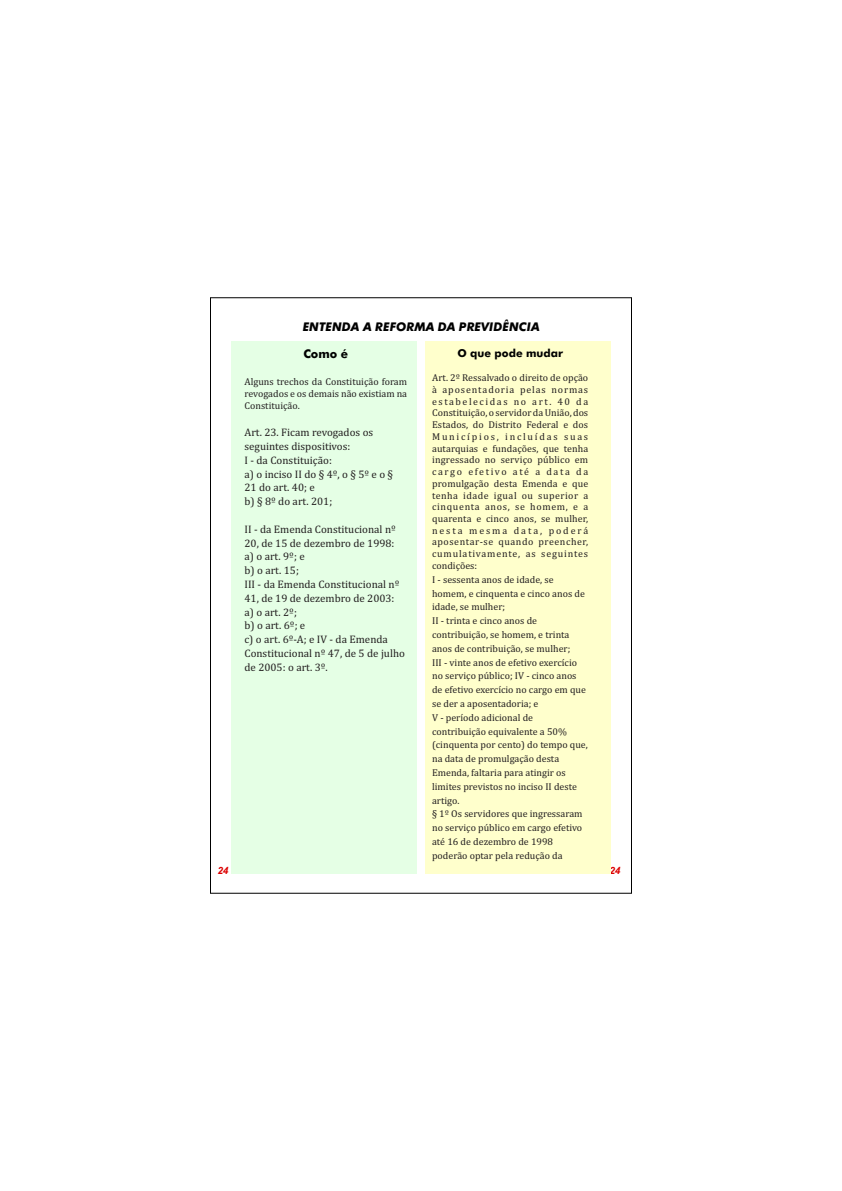
<style>
.page{position:relative;width:842px;height:1191px;background:#fff}
.page>*{position:absolute;margin:0;border:0;box-sizing:border-box;transform-origin:0 0}
.t1{font:italic 700 12px "Futura BT";color:#000}
.t2{font:700 12px "Futura BT";color:#000}
.t3{font:11px/13.8px "Cambria";color:#231f20}
.t4{font:700 11px "Futura BT";color:#000}
.t5{font:10px/13.8px "Cambria";color:#231f20;text-align:justify}
.t6{font:italic 700 10px "Arial";color:#dc0000}
</style>
<div class="page">
<div style="left:231px;top:341px;width:186px;height:532px;background:#e5ffe5"></div>
<div style="left:425px;top:341px;width:186px;height:532px;background:#ffc"></div>
<p class="t1" style="left:303px;top:322px;width:238px">ENTENDA A REFORMA DA PREVIDÊNCIA</p>
<p class="t4" style="left:457px;top:349px;width:107px">O que pode mudar</p>
<p class="t5" style="left:432px;top:373px;width:159px;line-height:11.7px">Art. 2º Ressalvado o direito de opção à aposentadoria pelas normas estabelecidas no art. 40 da Constituição, o servidor da União, dos Estados, do Distrito Federal e dos Municı́pios, incluı́das suas autarquias e fundações, que tenha ingressado no serviço público em cargo efetivo até a data da promulgação desta Emenda e que tenha idade igual ou superior a cinquenta anos, se homem, e a quarenta e cinco anos, se mulher, nesta mesma data, poderá aposentar-se quando preencher, cumulativamente, as seguintes condições:</p>
<p class="t5" style="left:432px;top:573px;width:157px;text-align:left">I - sessenta anos de idade, se homem, e cinquenta e cinco anos de idade, se mulher;<br>II - trinta e cinco anos de contribuição, se homem, e trinta anos de contribuição, se mulher;<br>III - vinte anos de efetivo exercıć io no serviço público; IV - cinco anos de efetivo exercıć io no cargo em que se der a aposentadoria; e<br>V - perıó do adicional de contribuição equivalente a 50% (cinquenta por cento) do tempo que, na data de promulgação desta<br>Emenda, faltaria para atingir os limites previstos no inciso II deste artigo.<br>§ 1º Os servidores que ingressaram no serviço público em cargo efetivo até 16 de dezembro de 1998 poderão optar pela redução da</p>
<p class="t2" style="left:303px;top:349px;width:46px">Como é</p>
<p class="t5" style="left:244px;top:376px;width:164px;line-height:11.7px">Alguns trechos da Constituição foram revogados e os demais não existiam na Constituição.</p>
<p class="t3" style="left:244px;top:426px;width:150px">Art. 23. Ficam revogados os seguintes dispositivos:<br>I - da Constituição:<br>a) o inciso II do § 4º, o § 5º e o §<br>21 do art. 40; e<br>b) § 8º do art. 201;</p>
<p class="t3" style="left:244px;top:523px;width:162px">II - da Emenda Constitucional nº<br>20, de 15 de dezembro de 1998: a) o art. 9º; e<br>b) o art. 15;<br>III - da Emenda Constitucional nº<br>41, de 19 de dezembro de 2003: a) o art. 2º;<br>b) o art. 6º; e<br>c) o art. 6º-A; e IV - da Emenda<br>Constitucional nº 47, de 5 de julho de 2005: o art. 3º.</p>
<p class="t6" style="left:217px;top:866px;width:13px">24</p>
<p class="t6" style="left:609px;top:866px;width:13px">24</p>
</div>
